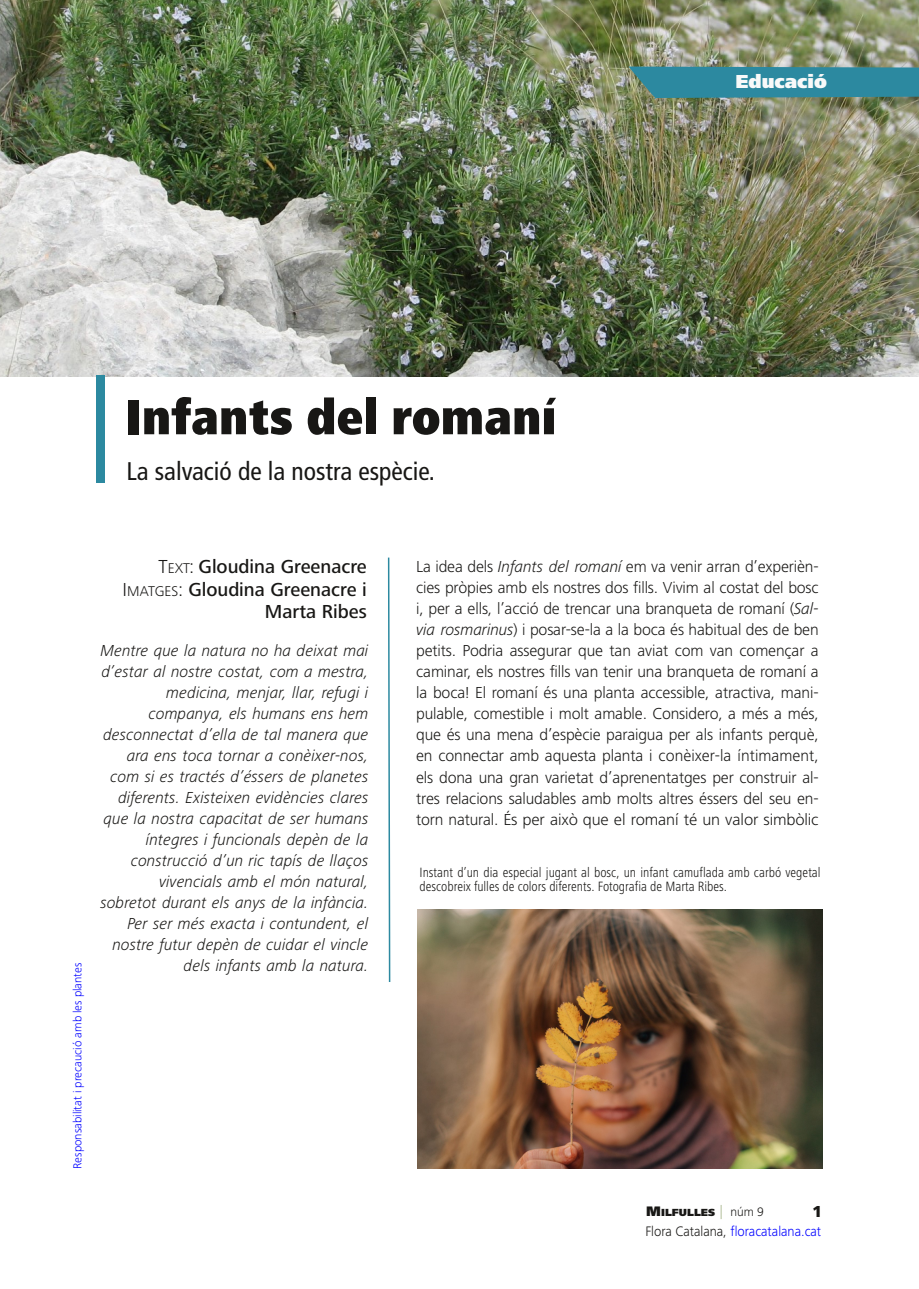
<style>
.page{position:relative;width:919px;height:1289px;background:#fff}
.page>*{position:absolute;margin:0;border:0;box-sizing:border-box;transform-origin:0 0}
.t1{font:900 condensed 51px "Frutiger Next LT";color:#181715}
.t2{font:condensed 25.5px "Frutiger";color:#181715}
.t3{font:500 19.5px/22.5px "Frutiger Next LT";color:#181715;text-align:right}
.t4{font:900 19.5px "Frutiger Next LT";color:#f8f9f9}
.t5{font:300 16.5px/21px "Frutiger Next LT";letter-spacing:-.01em;color:#181715;text-align:justify}
.t6{font:italic 300 16.5px/21px "Frutiger Next LT";color:#181715;text-align:right}
.t7{font:800 16.5px "Frutiger Next LT";color:#181715}
.t8{font:300 14.25px "Frutiger Next LT";letter-spacing:-.005em;color:#00f;scale:.95 1}
.t9{font:300 condensed 13.95px/14px "Frutiger Next LT";color:#181715}
.t10{font:300 12px "Frutiger Next LT";letter-spacing:-.005em;color:#00f}
.t11{font:900 10.65px "Frutiger Next LT";color:#181715}
.s1{font-weight:300}
.s2{font-weight:300;font-size:14.7px}
.s3{font-style:italic}
.s4{font-size:14.25px}
.s5{font-weight:500;font-size:14.25px;color:#c1cbae}
.s6{font-weight:300;font-size:12.75px}
.s7{color:#181715}
</style>
<div class="page">
<img style="left:0;top:0;width:918px;height:377px">
<img style="left:417px;top:909px;width:405px;height:259px">
<div style="left:96px;top:375px;width:9px;height:108px;background:#2c89a0"></div>
<svg style="left:387px;top:557px;width:4px;height:425px"></svg>
<svg style="left:628px;top:67px;width:290px;height:32px"></svg>
<p class="t4" style="left:735px;top:70px;width:93px">Educació</p>
<h1 class="t1" style="left:125px;top:388px;width:433px">Infants del romaní</h1>
<h2 class="t2" style="left:126px;top:461px;width:310px">La salvació de la nostra espècie.</h2>
<p class="t10" style="left:71px;top:1168px;width:208px;rotate:-90deg">Responsabilitat i precaució amb les plantes</p>
<p class="t3" style="left:123px;top:555px;width:246px"><span class="s1">T</span><span class="s2">EXT</span><span class="s1">:</span> Gloudina Greenacre<br><span class="s1">I</span><span class="s2">MATGES</span><span class="s1">:</span> Gloudina Greenacre i<br>Marta Ribes</p>
<p class="t6" style="left:100px;top:640px;width:269px">Mentre que la natura no ha deixat mai d’estar al nostre costat, com a mestra, medicina, menjar, llar, refugi i companya, els humans ens hem desconnectat d’ella de tal manera que ara ens toca tornar a conèixer-nos, com si es tractés d’éssers de planetes diferents. Existeixen evidències clares que la nostra capacitat de ser humans íntegres i funcionals depèn de la construcció d’un ric tapís de llaços vivencials amb el món natural, sobretot durant els anys de la infància.<br>Per ser més exacta i contundent, el nostre futur depèn de cuidar el vincle dels infants amb la natura.</p>
<p class="t5" style="left:416px;top:556px;width:404px">La idea dels <span class="s3">Infants del romaní</span> em va venir arran d’experièn&shy;cies pròpies amb els nostres dos fills. Vivim al costat del bosc i, per a ells, l’acció de trencar una branqueta de romaní (<span class="s3">Sal&shy;via rosmarinus</span>) i posar-se-la a la boca és habitual des de ben petits. Podria assegurar que tan aviat com van començar a caminar, els nostres fills van tenir una branqueta de romaní a la boca! El romaní és una planta accessible, atractiva, mani&shy;pulable, comestible i molt amable. Considero, a més a més, que és una mena d’espècie paraigua per als infants perquè, en connectar amb aquesta planta i conèixer-la íntimament, els dona una gran varietat d’aprenentatges per construir al&shy;tres relacions saludables amb molts altres éssers del seu en&shy;torn natural. És per això que el romaní té un valor simbòlic</p>
<p class="t9" style="left:419px;top:865px;width:402px">Instant d’un dia especial jugant al bosc, un infant camuflada amb carbó vegetal descobreix fulles de colors diferents. Fotografia de Marta Ribes.</p>
<p class="t11" style="left:646px;top:1206px;width:119px"><span class="s4">M</span>ILFULLES <span class="s5">|</span> <span class="s6">núm 9</span></p>
<p class="t7" style="left:812px;top:1201px;width:12px">1</p>
<p class="t8" style="left:645px;top:1223px;width:186px"><span class="s7">Flora Catalana,</span> floracatalana.cat</p>
</div>
